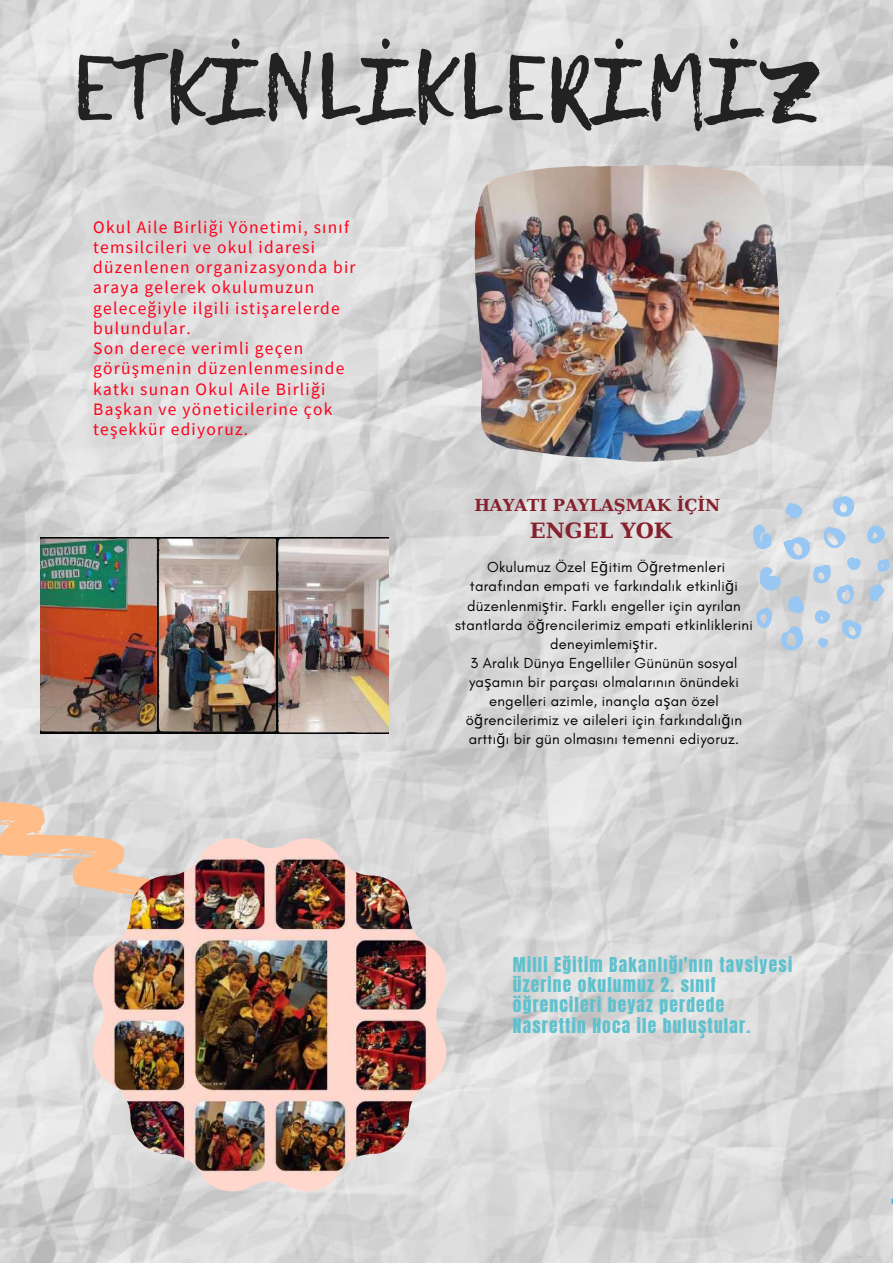
<style>
.page{position:relative;width:893px;height:1264px;background:#fff}
.page>*{position:absolute;margin:0;border:0;box-sizing:border-box;transform-origin:0 0}
.t1{font:90.9px "Lemon Tuesday";color:#222}
.t2{font:700 20.85px "DejaVu Serif";color:#86212d}
.t3{font:17.4px/20.2px "Source Sans Pro";letter-spacing:.07em;color:#ff001b}
.t4{font:17.4px/20.2px "Anton";letter-spacing:.07em;color:#5ec1ce}
.t5{font:700 16.35px "DejaVu Serif";color:#86212d}
.t6{font:14.85px/19px "Glacial Indifference";letter-spacing:.02em;color:#000;text-align:center}
.s1{font-family:"Noto Sans"}
</style>
<div class="page">
<img style="left:0;top:0;width:892px;height:1262px">
<svg style="left:0;top:770px;width:187px;height:148px;background:#dcd1c8"></svg>
<svg style="left:752px;top:496px;width:138px;height:154px;background:#cdd6de"></svg>
<img style="left:93px;top:838px;width:353px;height:353px">
<img style="left:474px;top:164px;width:304px;height:297px">
<img style="left:40px;top:537px;width:349px;height:196px">
<h1 class="t1" style="left:71px;top:20px;width:751px">ETKİNLİKLERİMİZ</h1>
<p class="t3" style="left:93px;top:216px;width:264px">Okul Aile Birliği Yönetimi, sınıf temsilcileri ve okul idaresi düzenlenen organizasyonda bir araya gelerek okulumuzun geleceğiyle ilgili istişarelerde bulundular.<br>Son derece verimli geçen görüşmenin düzenlenmesinde katkı sunan Okul Aile Birliği<br>Başkan ve yöneticilerine çok teşekkür ediyoruz.</p>
<p class="t5" style="left:474px;top:495px;width:247px">HAYATI PAYLAŞMAK İÇİN</p>
<h2 class="t2" style="left:530px;top:518px;width:144px">ENGEL YOK</h2>
<p class="t6" style="left:455px;top:557px;width:299px">Okulumuz Özel E<span class="s1">ğ</span>itim Ö<span class="s1">ğ</span>retmenleri tarafından empati ve farkındalık etkinli<span class="s1">ğ</span>i düzenlenmi<span class="s1">ş</span>tir. Farklı engeller için ayrılan stantlarda ö<span class="s1">ğ</span>rencilerimiz empati etkinliklerini deneyimlemi<span class="s1">ş</span>tir.<br>3 Aralık Dünya Engelliler Gününün sosyal ya<span class="s1">ş</span>amın bir parçası olmalarının önündeki engelleri azimle, inançla a<span class="s1">ş</span>an özel ö<span class="s1">ğ</span>rencilerimiz ve aileleri için farkındalı<span class="s1">ğ</span>ın arttı<span class="s1">ğ</span>ı bir gün olmasını temenni ediyoruz.</p>
<p class="t4" style="left:513px;top:954px;width:280px">Milli Eğitim Bakanlığı'nın tavsiyesi üzerine okulumuz 2. sınıf öğrencileri beyaz perdede<br>Nasrettin Hoca ile buluştular.</p>
</div>
